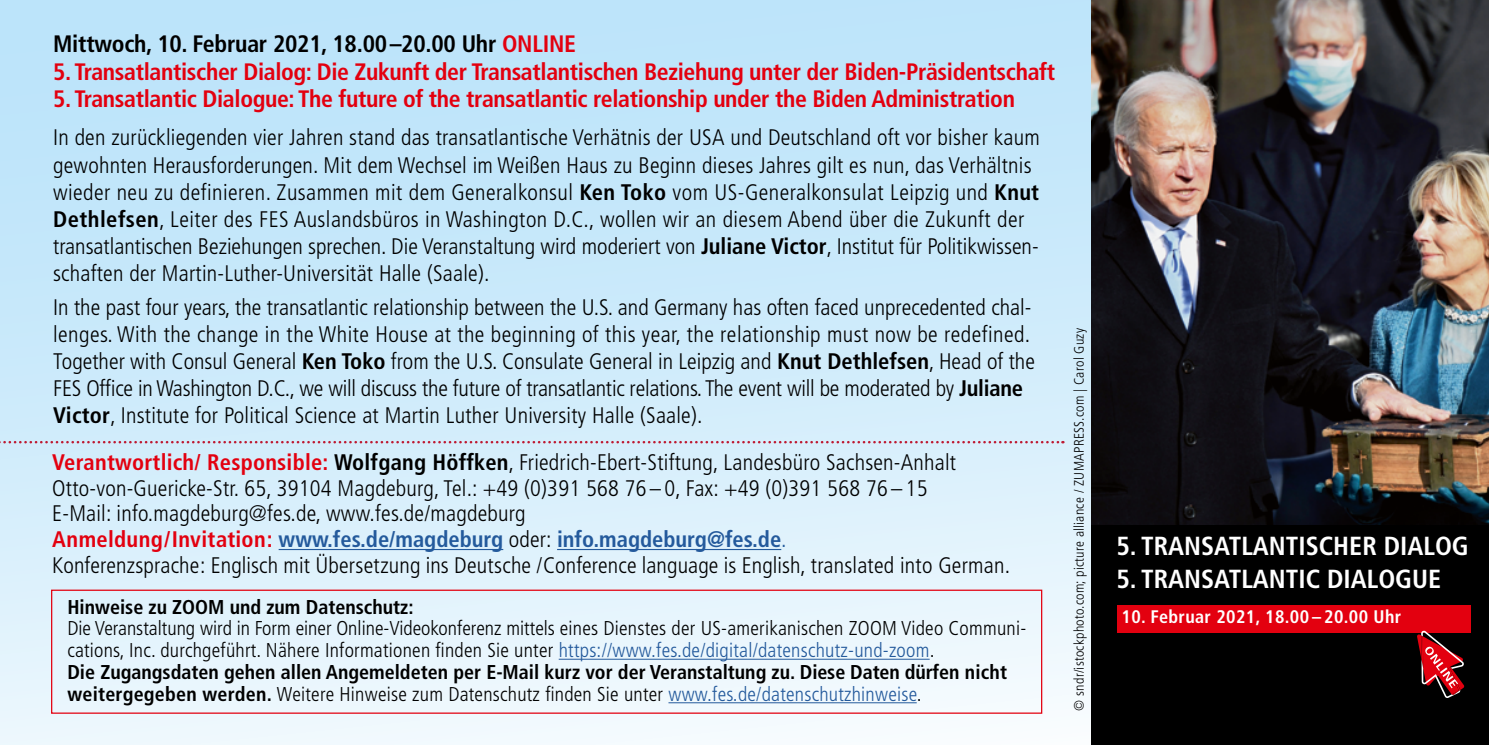
<style>
.page{position:relative;width:1489px;height:745px;background:#fff}
.page>*{position:absolute;margin:0;border:0;box-sizing:border-box;transform-origin:0 0}
.t1{font:700 condensed 26px "Frutiger";color:#fff}
.t2{font:700 condensed 23.75px "Frutiger";letter-spacing:-.015em;color:#e3000f}
.t3{font:700 condensed 23.75px "Frutiger";letter-spacing:-.01em;color:#000}
.t4{font:300 condensed 22.5px/27px "Frutiger";letter-spacing:.01em;color:#000}
.t5{font:300 condensed 20px/21.8px "Frutiger";letter-spacing:.01em;color:#000}
.t6{font:700 condensed 20px "Frutiger";color:#000}
.t7{font:700 condensed 18.25px "Frutiger";letter-spacing:.02em;color:#fff}
.t8{font:300 condensed 13.75px "Frutiger";letter-spacing:.02em;color:#000}
.s1{color:#e3000f}
.s2{font-weight:700}
.s3{font-weight:700;color:#e3000f}
.s4{font-weight:700;color:#245a9c}
.s5{color:#245a9c}
</style>
<div class="page">
<div style="left:0;top:0;width:1093px;height:744px;background:linear-gradient(to bottom,#b6e2f9,#eef8fd)"></div>
<img style="left:1091px;top:0;width:397px;height:524px">
<svg style="left:0;top:440px;width:1063px;height:3px;background:#ceb1c2"></svg>
<hr style="left:279px;top:548px;width:224px;height:1px;background:#245a9c">
<hr style="left:557px;top:548px;width:224px;height:1px;background:#245a9c">
<hr style="left:558px;top:658px;width:371px;height:1px;background:#245a9c">
<hr style="left:668px;top:701px;width:248px;height:1px;background:#245a9c">
<div style="left:51px;top:589px;width:991px;height:124px;border:1px solid #e3000f"></div>
<div style="left:1091px;top:524px;width:397px;height:220px;background:#000"></div>
<div style="left:1117px;top:604px;width:353px;height:28px;background:#e3000f"></div>
<svg style="left:1416px;top:630px;width:47px;height:67px"></svg>
<p class="t3" style="left:53px;top:30px;width:524px">Mittwoch, 10. Februar 2021, 18.00–20.00 Uhr <span class="s1">ONLINE</span></p>
<p class="t2" style="left:53px;top:58px;width:1003px">5. Transatlantischer Dialog: Die Zukunft der Transatlantischen Beziehung unter der Biden-Präsidentschaft</p>
<p class="t2" style="left:53px;top:85px;width:963px">5. Transatlantic Dialogue: The future of the transatlantic relationship under the Biden Administration</p>
<p class="t4" style="left:53px;top:124px;width:988px">In den zurückliegenden vier Jahren stand das transatlantische Verhätnis der USA und Deutschland oft vor bisher kaum gewohnten Herausforderungen. Mit dem Wechsel im Weißen Haus zu Beginn dieses Jahres gilt es nun, das Verhältnis wieder neu zu definieren. Zusammen mit dem Generalkonsul <span class="s2">Ken Toko</span> vom US-Generalkonsulat Leipzig und <span class="s2">Knut Dethlefsen</span>, Leiter des FES Auslandsbüros in Washington D.C., wollen wir an diesem Abend über die Zukunft der transatlantischen Beziehungen sprechen. Die Veranstaltung wird moderiert von <span class="s2">Juliane Victor</span>, Institut für Politikwissen&shy;schaften der Martin-Luther-Universität Halle (Saale).</p>
<p class="t4" style="left:53px;top:293px;width:983px">In the past four years, the transatlantic relationship between the U.S. and Germany has often faced unprecedented chal&shy;lenges. With the change in the White House at the beginning of this year, the relationship must now be redefined.<br>Together with Consul General <span class="s2">Ken Toko</span> from the U.S. Consulate General in Leipzig and <span class="s2">Knut Dethlefsen</span>, Head of the FES Office in Washington D.C., we will discuss the future of transatlantic relations. The event will be moderated by <span class="s2">Juliane Victor</span>, Institute for Political Science at Martin Luther University Halle (Saale).</p>
<p class="t4" style="left:52px;top:449px;width:959px;line-height:25.8px"><span class="s3">Verantwortlich/ Responsible:</span> <span class="s2">Wolfgang Höffken</span>, Friedrich-Ebert-Stiftung, Landesbüro Sachsen-Anhalt Otto-von-Guericke-Str. 65, 39104 Magdeburg, Tel.: +49 (0)391 568 76 – 0, Fax: +49 (0)391 568 76 – 15<br>E-Mail: info.magdeburg@fes.de, www.fes.de/magdeburg<br><span class="s3">Anmeldung/Invitation:</span> <span class="s4">www.fes.de/magdeburg</span> oder: <span class="s4">info.magdeburg@fes.de</span><span class="s5">.<br></span>Konferenzsprache: Englisch mit Übersetzung ins Deutsche /Conference language is English, translated into German.</p>
<p class="t6" style="left:67px;top:594px;width:348px">Hinweise zu ZOOM und zum Datenschutz:</p>
<p class="t5" style="left:67px;top:617px;width:960px">Die Veranstaltung wird in Form einer Online-Videokonferenz mittels eines Dienstes der US-amerikanischen ZOOM Video Communi&shy;cations, Inc. durchgeführt. Nähere Informationen finden Sie unter <span class="s5">https://www.fes.de/digital/datenschutz-und-zoom</span>.<br><span class="s2">Die Zugangsdaten gehen allen Angemeldeten per E-Mail kurz vor der Veranstaltung zu. Diese Daten dürfen nicht weitergegeben werden.</span> Weitere Hinweise zum Datenschutz finden Sie unter <span class="s5">www.fes.de/datenschutzhinweise</span>.</p>
<p class="t8" style="left:1071px;top:710px;width:384px;rotate:-90deg">© sndr/istockphoto.com; picture alliance / ZUMAPRESS.com | Carol Guzy</p>
<p class="t1" style="left:1116px;top:530px;width:354px">5. TRANSATLANTISCHER DIALOG</p>
<p class="t1" style="left:1116px;top:563px;width:326px">5. TRANSATLANTIC DIALOGUE</p>
<p class="t7" style="left:1121px;top:605px;width:281px">10. Februar 2021, 18.00 – 20.00 Uhr</p>
</div>
